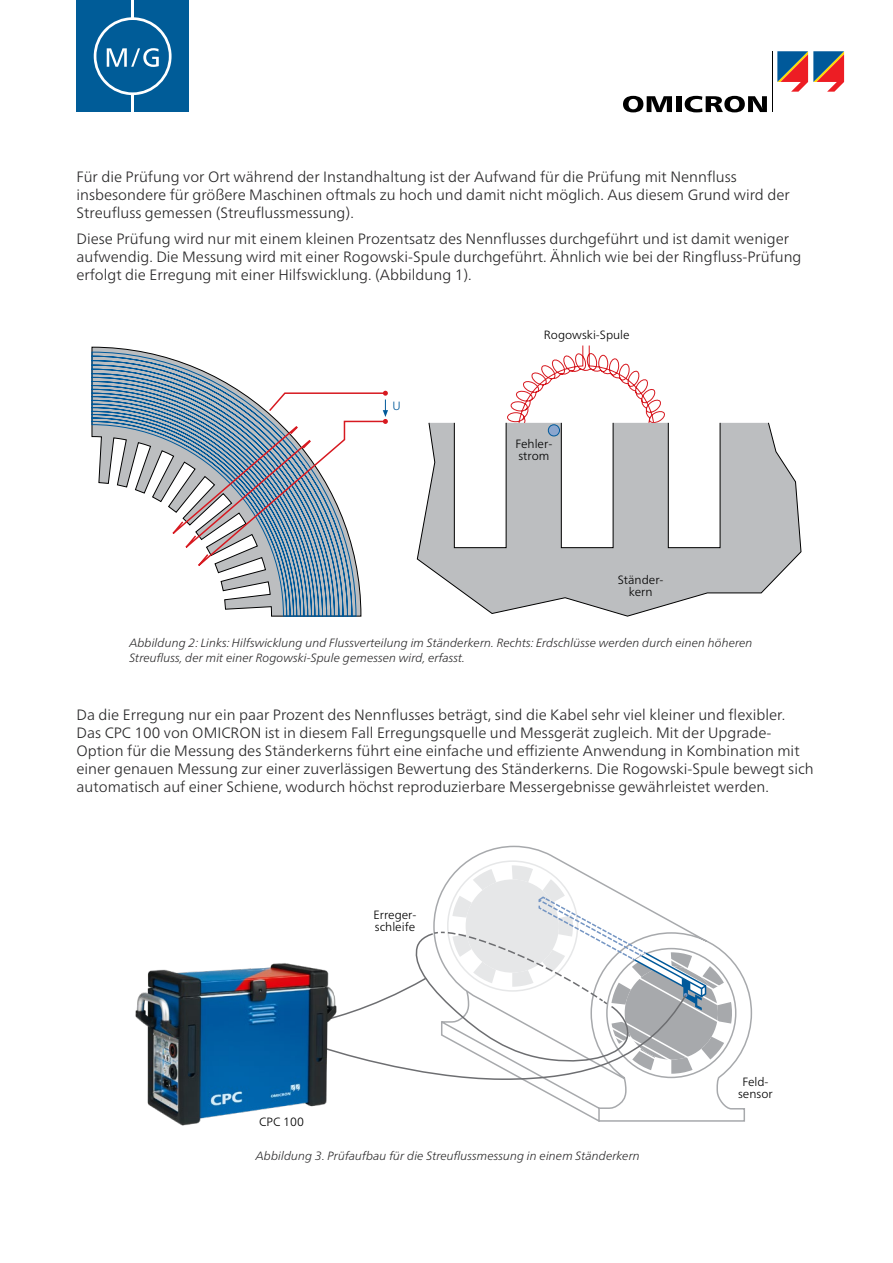
<style>
.page{position:relative;width:893px;height:1263px;background:#fff}
.page>*{position:absolute;margin:0;border:0;box-sizing:border-box;transform-origin:0 0}
.t1{font:300 15px/18px "Frutiger Neue LTW1 G";color:#292829}
.t2{font:italic 300 12px/14.4px "Frutiger Neue LTW1 G";color:#292829}
.t3{font:300 12px/12px "Frutiger Neue LTW1 G";color:#000;text-align:center}
.t4{font:300 12px "Frutiger Neue LTW1 G";color:#00599a}
</style>
<div class="page">
<svg style="left:623px;top:96px;width:49px;height:16px"></svg>
<div style="left:676px;top:96px;width:5px;height:16px;background:#000"></div>
<svg style="left:685px;top:96px;width:82px;height:16px"></svg>
<hr style="left:772px;top:51px;width:1px;height:61px;background:#000">
<svg style="left:777px;top:51px;width:67px;height:41px"></svg>
<div style="left:77px;top:0;width:112px;height:112px;background:#005c98"></div>
<hr style="left:131px;top:94px;width:3px;height:18px;background:#fff">
<svg style="left:94px;top:17px;width:78px;height:78px"></svg>
<hr style="left:131px;top:0;width:3px;height:19px;background:#fff">
<svg style="left:91px;top:346px;width:271px;height:271px"></svg>
<svg style="left:91px;top:351px;width:266px;height:266px"></svg>
<svg style="left:160px;top:391px;width:228px;height:188px"></svg>
<svg style="left:507px;top:345px;width:158px;height:77px"></svg>
<svg style="left:416px;top:422px;width:386px;height:195px"></svg>
<div style="left:548px;top:425px;width:11px;height:11px;background:#8ba6ce;border-radius:50%"></div>
<div style="left:548px;top:424px;width:12px;height:12px;border:1px solid #00599a;border-radius:50%"></div>
<svg style="left:462px;top:845px;width:291px;height:277px"></svg>
<svg style="left:347px;top:865px;width:385px;height:216px"></svg>
<img style="left:135px;top:963px;width:212px;height:163px">
<p class="t1" style="left:77px;top:167px;width:715px">Für die Prüfung vor Ort während der Instandhaltung ist der Aufwand für die Prüfung mit Nennfluss insbesondere für größere Maschinen oftmals zu hoch und damit nicht möglich. Aus diesem Grund wird der<br>Streufluss gemessen (Streuflussmessung).</p>
<p class="t1" style="left:77px;top:230px;width:726px">Diese Prüfung wird nur mit einem kleinen Prozentsatz des Nennflusses durchgeführt und ist damit weniger aufwendig. Die Messung wird mit einer Rogowski-Spule durchgeführt. Ähnlich wie bei der Ringfluss-Prüfung erfolgt die Erregung mit einer Hilfswicklung. (Abbildung 1).</p>
<p class="t4" style="left:392px;top:398px;width:10px">U</p>
<p class="t3" style="left:544px;top:329px;width:87px">Rogowski-Spule</p>
<p class="t3" style="left:515px;top:438px;width:38px">Fehler-</p>
<p class="t3" style="left:518px;top:450px;width:32px">strom</p>
<p class="t3" style="left:618px;top:574px;width:47px">Ständer&shy;kern</p>
<p class="t2" style="left:129px;top:636px;width:625px">Abbildung 2: Links: Hilfswicklung und Flussverteilung im Ständerkern. Rechts: Erdschlüsse werden durch einen höheren<br>Streufluss, der mit einer Rogowski-Spule gemessen wird, erfasst.</p>
<p class="t1" style="left:77px;top:706px;width:710px">Da die Erregung nur ein paar Prozent des Nennflusses beträgt, sind die Kabel sehr viel kleiner und flexibler.</p>
<p class="t1" style="left:77px;top:724px;width:739px">Das CPC 100 von OMICRON ist in diesem Fall Erregungsquelle und Messgerät zugleich. Mit der Upgrade-Option für die Messung des Ständerkerns führt eine einfache und effiziente Anwendung in Kombination mit einer genauen Messung zur einer zuverlässigen Bewertung des Ständerkerns. Die Rogowski-Spule bewegt sich automatisch auf einer Schiene, wodurch höchst reproduzierbare Messergebnisse gewährleistet werden.</p>
<p class="t3" style="left:374px;top:908px;width:44px">Erreger-</p>
<p class="t3" style="left:375px;top:920px;width:42px">schleife</p>
<p class="t3" style="left:259px;top:1116px;width:46px">CPC 100</p>
<p class="t2" style="left:256px;top:1148px;width:385px">Abbildung 3. Prüfaufbau für die Streuflussmessung in einem Ständerkern</p>
<p class="t3" style="left:742px;top:1076px;width:28px">Feld-</p>
<p class="t3" style="left:738px;top:1088px;width:36px">sensor</p>
</div>
